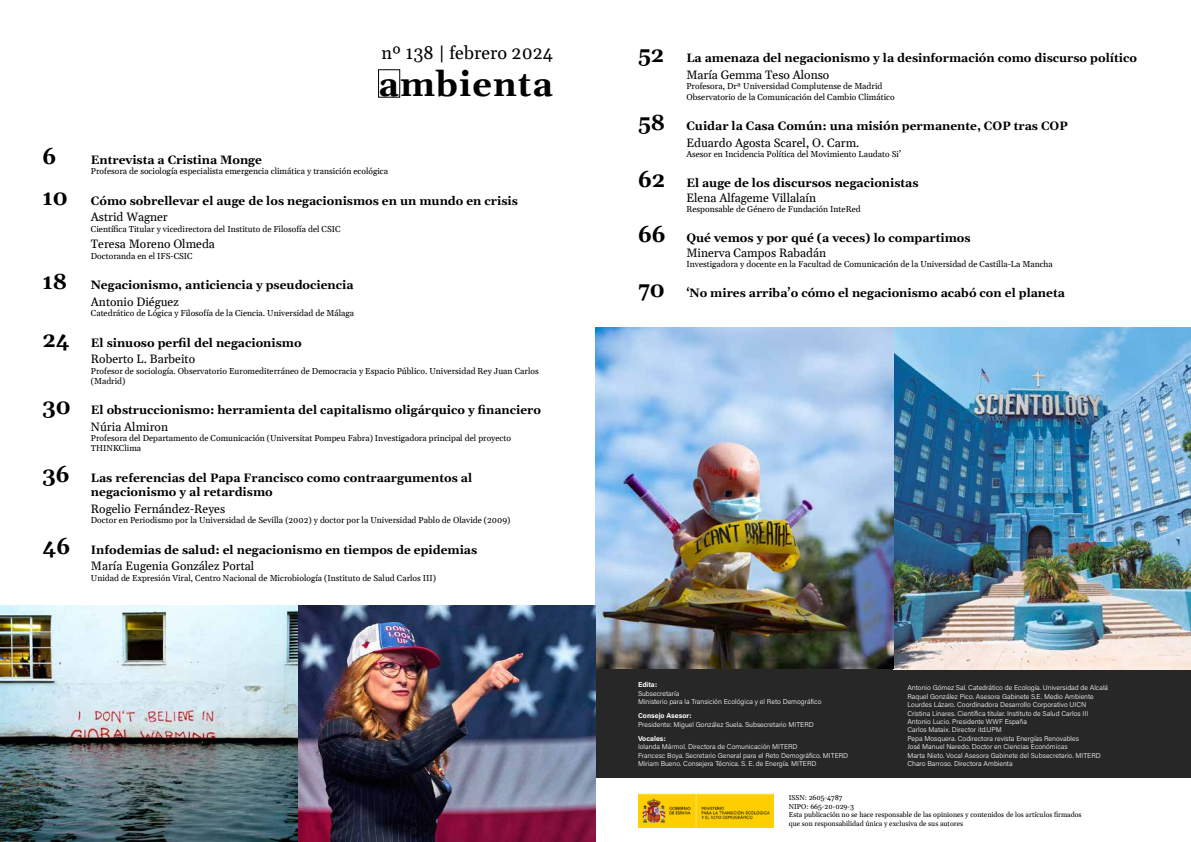
<style>
.page{position:relative;width:1191px;height:842px;background:#fff}
.page>*{position:absolute;margin:0;border:0;box-sizing:border-box;transform-origin:0 0}
.t1{font:700 34.4px "Gelasio";letter-spacing:.03em;color:#000}
.t2{font:700 21.3px "Gelasio";color:#000}
.t3{font:18px "Gelasio";color:#000}
.t4{font:700 11.9px/16.7px "Gelasio";color:#000}
.t5{font:11.9px "Gelasio";color:#000}
.t6{font:8.5px/10.2px "Gelasio";color:#000}
.t7{font:300 7px/8.4px "Acumin Pro";color:#fff}
.t8{font:7px/8.4px "Gelasio";color:#000}
.t9{font:700 7px "Acumin Pro";color:#fff}
.s1{font-size:21.3px}
.s2{font-weight:400}
</style>
<div class="page">
<div style="left:378px;top:70px;width:22px;height:27px;border:1px solid #000"></div>
<div style="left:595px;top:669px;width:596px;height:109px;background:#272727"></div>
<img style="left:638px;top:794px;width:136px;height:34px">
<img style="left:0;top:605px;width:595px;height:237px">
<img style="left:595px;top:327px;width:596px;height:342px">
<h3 class="t3" style="left:381px;top:36px;width:173px">nº 138 | febrero 2024</h3>
<h1 class="t1" style="left:378px;top:54px;width:176px">ambienta</h1>
<h2 class="t2" style="left:43px;top:138px;width:15px">6</h2>
<h3 class="t4" style="left:91px;top:150px;width:173px">Entrevista a Cristina Monge</h3>
<p class="t6" style="left:91px;top:165px;width:299px">Profesora de sociología especialista emergencia climática y transición ecológica</p>
<h3 class="t4" style="left:91px;top:191px;width:428px;text-indent:-48px"><span class="s1">10</span> Cómo sobrellevar el auge de los negacionismos en un mundo en crisis<br><span class="s2">Astrid Wagner</span></h3>
<p class="t6" style="left:91px;top:223px;width:251px">Científica Titular y vicedirectora del Instituto de Filosofía del CSIC</p>
<h3 class="t5" style="left:91px;top:233px;width:125px">Teresa Moreno Olmeda</h3>
<p class="t6" style="left:91px;top:250px;width:103px">Doctoranda en el IFS-CSIC</p>
<h3 class="t4" style="left:91px;top:275px;width:264px;text-indent:-48px"><span class="s1">18</span> Negacionismo, anticiencia y pseudociencia<br><span class="s2">Antonio Diéguez</span></h3>
<p class="t6" style="left:91px;top:307px;width:265px">Catedrático de Lógica y Filosofía de la Ciencia. Universidad de Málaga</p>
<h2 class="t2" style="left:43px;top:320px;width:29px">24</h2>
<h3 class="t4" style="left:91px;top:333px;width:212px">El sinuoso perfil del negacionismo</h3>
<h3 class="t5" style="left:91px;top:348px;width:106px">Roberto L. Barbeito</h3>
<p class="t6" style="left:91px;top:364px;width:449px">Profesor de sociología. Observatorio Euromediterráneo de Democracia y Espacio Público. Universidad Rey Juan Carlos (Madrid)</p>
<h2 class="t2" style="left:43px;top:388px;width:30px">30</h2>
<h3 class="t4" style="left:91px;top:400px;width:451px">El obstruccionismo: herramienta del capitalismo oligárquico y financiero</h3>
<h3 class="t5" style="left:91px;top:416px;width:79px">Núria Almiron</h3>
<p class="t6" style="left:91px;top:432px;width:421px">Profesora del Departamento de Comunicación (Universitat Pompeu Fabra) Investigadora principal del proyecto<br>THINKClima</p>
<h3 class="t4" style="left:91px;top:469px;width:383px;line-height:14.3px;text-indent:-48px"><span class="s1">36</span> Las referencias del Papa Francisco como contraargumentos al negacionismo y al retardismo</h3>
<h3 class="t5" style="left:91px;top:498px;width:136px">Rogelio Fernández-Reyes</h3>
<p class="t6" style="left:91px;top:514px;width:421px">Doctor en Periodismo por la Universidad de Sevilla (2002) y doctor por la Universidad Pablo de Olavide (2009)</p>
<h3 class="t4" style="left:91px;top:540px;width:388px;text-indent:-48px"><span class="s1">46</span> Infodemias de salud: el negacionismo en tiempos de epidemias<br><span class="s2">María Eugenia González Portal</span></h3>
<p class="t6" style="left:91px;top:571px;width:347px">Unidad de Expresión Viral, Centro Nacional de Microbiología (Instituto de Salud Carlos III)</p>
<h3 class="t4" style="left:686px;top:49px;width:452px;text-indent:-48px"><span class="s1">52</span> La amenaza del negacionismo y la desinformación como discurso político<br><span class="s2">María Gemma Teso Alonso</span></h3>
<p class="t6" style="left:686px;top:80px;width:210px">Profesora, Drª Universidad Complutense de Madrid<br>Observatorio de la Comunicación del Cambio Climático</p>
<h3 class="t4" style="left:686px;top:116px;width:383px;text-indent:-48px"><span class="s1">58</span> Cuidar la Casa Común: una misión permanente, COP tras COP<br><span class="s2">Eduardo Agosta Scarel, O. Carm.</span></h3>
<p class="t6" style="left:686px;top:148px;width:216px">Asesor en Incidencia Política del Movimiento Laudato Si’</p>
<h3 class="t4" style="left:686px;top:175px;width:234px;line-height:14.3px;text-indent:-48px"><span class="s1">62</span> El auge de los discursos negacionistas<br><span class="s2">Elena Alfageme Villalaín</span></h3>
<p class="t6" style="left:686px;top:203px;width:176px">Responsable de Género de Fundación InteRed</p>
<h3 class="t4" style="left:686px;top:230px;width:286px;line-height:14.3px;text-indent:-48px"><span class="s1">66</span> Qué vemos y por qué (a veces) lo compartimos<br><span class="s2">Minerva Campos Rabadán</span></h3>
<p class="t6" style="left:686px;top:258px;width:368px">Investigadora y docente en la Facultad de Comunicación de la Universidad de Castilla-La Mancha</p>
<h3 class="t4" style="left:638px;top:284px;width:428px"><span class="s1">70</span> ‘No mires arriba’o cómo el negacionismo acabó con el planeta</h3>
<p class="t9" style="left:638px;top:680px;width:21px">Edita:</p>
<p class="t7" style="left:638px;top:689px;width:185px">Subsecretaría<br>Ministerio para la Transición Ecológica y el Reto Demográfico</p>
<p class="t9" style="left:638px;top:711px;width:55px">Consejo Asesor:</p>
<p class="t7" style="left:638px;top:720px;width:177px">Presidente: Miguel González Suela. Subsecretario MITERD</p>
<p class="t9" style="left:638px;top:733px;width:29px">Vocales:</p>
<p class="t7" style="left:638px;top:742px;width:212px">Iolanda Mármol. Directora de Comunicación MITERD<br>Francesc Boya. Secretario General para el Reto Demográfico. MITERD<br>Miriam Bueno. Consejera Técnica. S. E. de Energía. MITERD</p>
<p class="t7" style="left:907px;top:683px;width:202px">Antonio Gómez Sal. Catedrático de Ecología. Universidad de Alcalá Raquel González Pico. Asesora Gabinete S.E. Medio Ambiente Lourdes Lázaro. Coordinadora Desarrollo Corporativo UICN Cristina Linares. Científica titular. Instituto de Salud Carlos III Antonio Lucio. Presidente WWF España<br>Carlos Mataix. Director itd.UPM<br>Pepa Mosquera. Codirectora revista Energías Renovables<br>José Manuel Naredo. Doctor en Ciencias Económicas<br>Marta Nieto. Vocal Asesora Gabinete del Subsecretario. MITERD Charo Barroso. Directora Ambienta</p>
<p class="t8" style="left:789px;top:793px;width:294px">ISSN: 2605-4787<br>NIPO: 665-20-029-3<br>Esta publicación no se hace responsable de las opiniones y contenidos de los artículos firmados que son responsabilidad única y exclusiva de sus autores</p>
</div>
